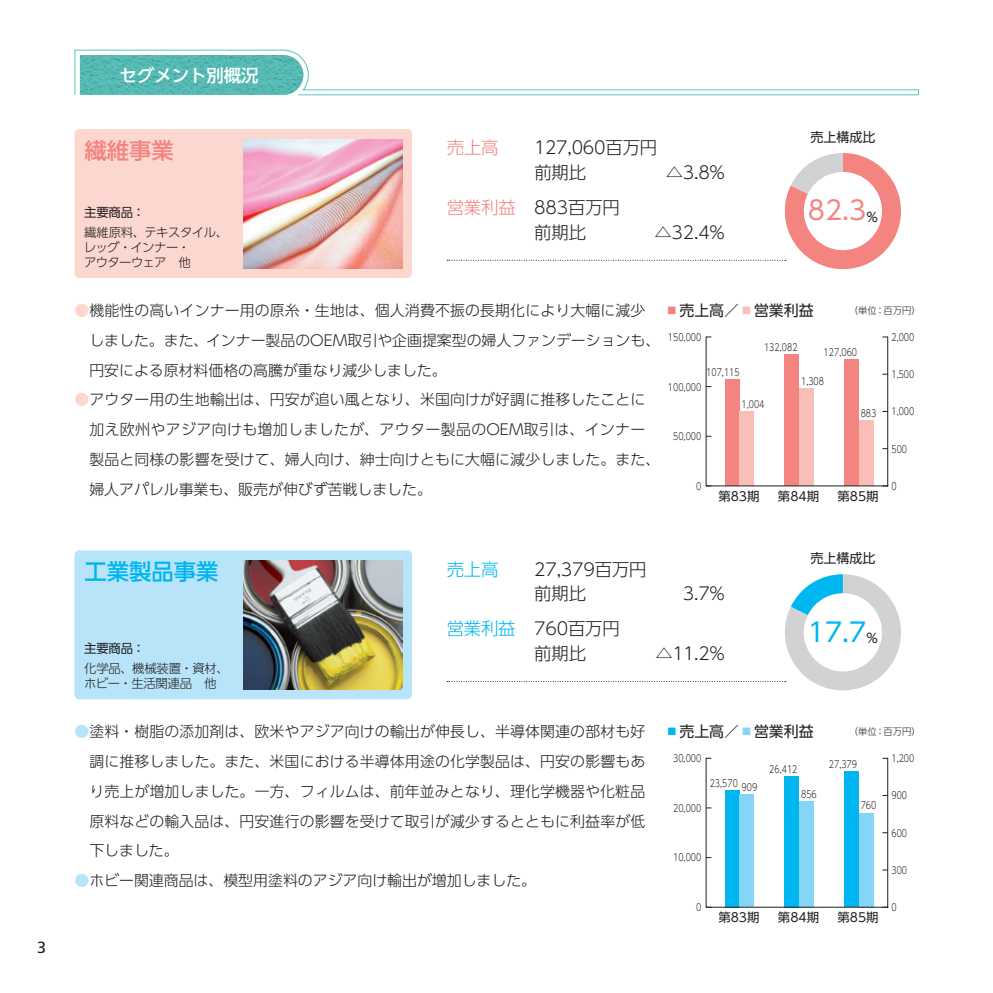
<style>
.page{position:relative;width:993px;height:993px;background:#fff}
.page>*{position:absolute;margin:0;border:0;box-sizing:border-box;transform-origin:0 0}
.t1{font:26.07px "UD Shin Go Pro";color:#00b6f0}
.t2{font:26.07px "UD Shin Go Pro";color:#f38480}
.t3{font:500 22.4px "UD Shin Go Pro";color:#00b6f0}
.t4{font:500 22.4px "UD Shin Go Pro";color:#f38480}
.t5{font:300 17.32px/24.8px "UD Shin Go Pro";letter-spacing:-.01em;color:#231f20}
.t6{font:500 17.32px "UD Shin Go Pro";color:#fff}
.t7{font:300 17.32px "UD Shin Go Pro";color:#f38480}
.t8{font:300 17.32px "UD Shin Go Pro";color:#00b6f0}
.t9{font:16.1px "Frutiger LT Std";color:#231f20}
.t10{font:300 14.88px/29.8px "UD Shin Go Pro";letter-spacing:.01em;color:#231f20}
.t11{font:14.88px "UD Shin Go Pro";color:#231f20}
.t12{font:12.95px "UD Shin Go Pro";color:#231f20}
.t13{font:300 12.42px/14.9px "UD Shin Go Pro";letter-spacing:-.035em;color:#231f20}
.t14{font:12.42px "UD Shin Go Pro";color:#231f20}
.t15{font:300 9.97px "UD Shin Go Pro";color:#231f20;scale:.8 1}
.t16{font:300 9.28px "UD Shin Go Pro";color:#231f20}
.s1{color:#f38480}
.s2{font-size:12.95px;color:#231f20}
.s3{color:#fcd7d0}
.s4{color:#f9beb7}
.s5{color:#00b6f0}
.s6{color:#b7e4f9}
.s7{color:#85d5f7}
</style>
<div class="page">
<svg style="left:705px;top:336px;width:183px;height:150px"></svg>
<svg style="left:74px;top:49px;width:845px;height:47px"></svg>
<img style="left:80px;top:55px;width:223px;height:40px">
<svg style="left:447px;top:574px;width:454px;height:117px"></svg>
<svg style="left:705px;top:757px;width:183px;height:150px"></svg>
<svg style="left:447px;top:153px;width:454px;height:117px"></svg>
<div style="left:74px;top:129px;width:338px;height:149px;background:#fcd7d0;border-radius:5px"></div>
<img style="left:243px;top:139px;width:159px;height:129px">
<div style="left:74px;top:550px;width:338px;height:149px;background:#b7e4f9;border-radius:5px"></div>
<img style="left:243px;top:560px;width:159px;height:129px">
<p class="t9" style="left:37px;top:937px;width:10px">3</p>
<p class="t6" style="left:120px;top:61px;width:140px">セグメント別概況</p>
<h2 class="t4" style="left:84px;top:132px;width:91px">繊維事業</h2>
<p class="t14" style="left:84px;top:202px;width:62px">主要商品：</p>
<p class="t13" style="left:84px;top:224px;width:146px">繊維原料、テキスタイル、レッグ・インナー・<br>アウターウェア　他</p>
<p class="t7" style="left:446px;top:134px;width:53px">売上高</p>
<p class="t5" style="left:534px;top:135px;width:125px">127,060百万円前期比</p>
<p class="t5" style="left:665px;top:159px;width:61px">△3.8%</p>
<p class="t5" style="left:534px;top:194px;width:87px;text-indent:-88px"><span class="s1">営業利益</span> 883百万円前期比</p>
<p class="t5" style="left:654px;top:219px;width:72px">△32.4%</p>
<p class="t12" style="left:810px;top:127px;width:67px">売上構成比</p>
<h1 class="t2" style="left:807px;top:189px;width:72px">82.3<span class="s2">%</span></h1>
<p class="t10" style="left:89px;top:295px;width:572px;text-indent:-15px"><span class="s3">●</span>機能性の高いインナー用の原糸・生地は、個人消費不振の長期化により大幅に減少しました。また、インナー製品のOEM取引や企画提案型の婦人ファンデーションも、円安による原材料価格の高騰が重なり減少しました。</p>
<p class="t10" style="left:89px;top:384px;width:572px;text-indent:-15px"><span class="s3">●</span>アウター用の生地輸出は、円安が追い風となり、米国向けが好調に推移したことに加え欧州やアジア向けも増加しましたが、アウター製品のOEM取引は、インナー製品と同様の影響を受けて、婦人向け、紳士向けともに大幅に減少しました。また、婦人アパレル事業も、販売が伸びず苦戦しました。</p>
<p class="t11" style="left:664px;top:298px;width:150px"><span class="s1">■</span>売上高／<span class="s4">■</span>営業利益</p>
<p class="t16" style="left:848px;top:303px;width:73px">（単位：百万円）</p>
<p class="t15" style="left:667px;top:329px;width:43px">150,000</p>
<p class="t15" style="left:891px;top:329px;width:30px">2,000</p>
<p class="t15" style="left:763px;top:339px;width:43px">132,082</p>
<p class="t15" style="left:823px;top:344px;width:43px">127,060</p>
<p class="t15" style="left:706px;top:364px;width:43px">107,115</p>
<p class="t15" style="left:667px;top:378px;width:43px">100,000</p>
<p class="t15" style="left:673px;top:428px;width:37px">50,000</p>
<p class="t15" style="left:741px;top:396px;width:30px">1,004</p>
<p class="t15" style="left:800px;top:373px;width:30px">1,308</p>
<p class="t15" style="left:696px;top:477px;width:8px">0</p>
<p class="t14" style="left:718px;top:486px;width:43px">第83期</p>
<p class="t14" style="left:777px;top:486px;width:43px">第84期</p>
<p class="t15" style="left:860px;top:405px;width:21px">883</p>
<p class="t14" style="left:837px;top:486px;width:43px">第85期</p>
<p class="t15" style="left:891px;top:366px;width:30px">1,500</p>
<p class="t15" style="left:891px;top:403px;width:30px">1,000</p>
<p class="t15" style="left:891px;top:440px;width:21px">500</p>
<p class="t15" style="left:891px;top:477px;width:8px">0</p>
<h2 class="t3" style="left:84px;top:553px;width:135px">工業製品事業</h2>
<p class="t8" style="left:446px;top:555px;width:53px">売上高</p>
<p class="t5" style="left:534px;top:556px;width:114px">27,379百万円前期比</p>
<p class="t5" style="left:682px;top:580px;width:43px">3.7%</p>
<p class="t12" style="left:810px;top:548px;width:67px">売上構成比</p>
<p class="t14" style="left:84px;top:638px;width:62px">主要商品：</p>
<p class="t13" style="left:84px;top:660px;width:146px">化学品、機械装置・資材、ホビー・生活関連品　他</p>
<p class="t5" style="left:534px;top:615px;width:87px;text-indent:-88px"><span class="s5">営業利益</span> 760百万円前期比</p>
<p class="t5" style="left:655px;top:640px;width:71px">△11.2%</p>
<h1 class="t1" style="left:807px;top:610px;width:72px">17.7<span class="s2">%</span></h1>
<p class="t10" style="left:89px;top:716px;width:557px;text-align:justify;text-indent:-15px"><span class="s6">●</span>塗料・樹脂の添加剤は、欧米やアジア向けの輸出が伸長し、半導体関連の部材も好調に推移しました。また、米国における半導体用途の化学製品は、円安の影響もあり売上が増加しました。一方、フィルムは、前年並みとなり、理化学機器や化粧品原料などの輸入品は、円安進行の影響を受けて取引が減少するとともに利益率が低下しました。</p>
<p class="t10" style="left:74px;top:864px;width:463px"><span class="s6">●</span>ホビー関連商品は、模型用塗料のアジア向け輸出が増加しました。</p>
<p class="t11" style="left:664px;top:719px;width:150px"><span class="s5">■</span>売上高／<span class="s7">■</span>営業利益</p>
<p class="t16" style="left:848px;top:724px;width:73px">（単位：百万円）</p>
<p class="t15" style="left:673px;top:750px;width:37px">30,000</p>
<p class="t15" style="left:891px;top:750px;width:30px">1,200</p>
<p class="t15" style="left:828px;top:755px;width:37px">27,379</p>
<p class="t15" style="left:769px;top:760px;width:37px">26,412</p>
<p class="t15" style="left:673px;top:799px;width:37px">20,000</p>
<p class="t15" style="left:709px;top:774px;width:61px">23,570 909</p>
<p class="t15" style="left:673px;top:849px;width:37px">10,000</p>
<p class="t15" style="left:696px;top:898px;width:8px">0</p>
<p class="t14" style="left:718px;top:907px;width:43px">第83期</p>
<p class="t15" style="left:800px;top:785px;width:21px">856</p>
<p class="t14" style="left:777px;top:907px;width:43px">第84期</p>
<p class="t15" style="left:860px;top:797px;width:21px">760</p>
<p class="t14" style="left:837px;top:907px;width:43px">第85期</p>
<p class="t15" style="left:891px;top:787px;width:21px">900</p>
<p class="t15" style="left:891px;top:824px;width:21px">600</p>
<p class="t15" style="left:891px;top:861px;width:21px">300</p>
<p class="t15" style="left:891px;top:898px;width:8px">0</p>
</div>
